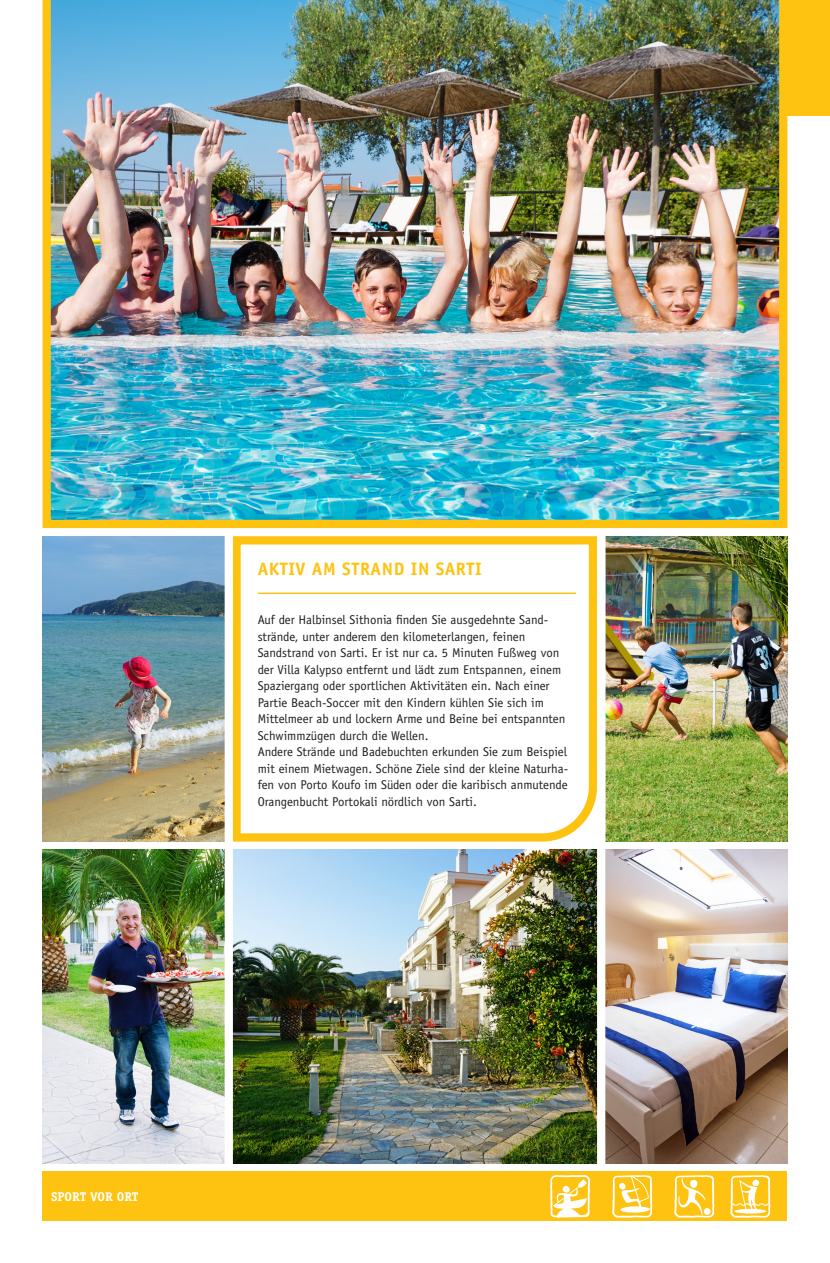
<style>
.page{position:relative;width:830px;height:1263px;background:#fff}
.page>*{position:absolute;margin:0;border:0;box-sizing:border-box;transform-origin:0 0}
.t1{font:700 18px "Officina Sans Std";letter-spacing:.03em;color:#fec210}
.Infokasten{font:12.75px/16.5px "Officina Sans Std";color:#231f20}
.Text{font:700 12.75px "Officina Serif Std";color:#fff}
</style>
<div class="page">
<div style="left:787px;top:0;width:42px;height:116px;background:#fec210"></div>
<img style="left:43px;top:850px;width:744px;height:313px">
<img style="left:43px;top:536px;width:181px;height:306px">
<img style="left:43px;top:0;width:744px;height:528px">
<img style="left:605px;top:536px;width:182px;height:306px">
<svg style="left:233px;top:536px;width:363px;height:306px"></svg>
<div style="left:596px;top:531px;width:9px;height:677px;background:#fff"></div>
<div style="left:224px;top:531px;width:9px;height:659px;background:#fff"></div>
<hr style="left:257px;top:593px;width:318px;height:1px;background:#fec210">
<div style="left:43px;top:1172px;width:744px;height:49px;background:#fec210"></div>
<svg style="left:674px;top:1175px;width:40px;height:43px"></svg>
<svg style="left:550px;top:1175px;width:40px;height:43px"></svg>
<svg style="left:730px;top:1175px;width:40px;height:43px"></svg>
<svg style="left:612px;top:1175px;width:40px;height:43px"></svg>
<p class="t1" style="left:257px;top:557px;width:225px">AKTIV AM STRAND IN SARTI</p>
<p class="Infokasten" style="left:257px;top:611px;width:309px">Auf der Halbinsel Sithonia finden Sie ausgedehnte Sand&shy;strände, unter anderem den kilometerlangen, feinen Sandstrand von Sarti. Er ist nur ca. 5 Minuten Fußweg von der Villa Kalypso entfernt und lädt zum Entspannen, einem Spaziergang oder sportlichen Aktivitäten ein. Nach einer Partie Beach-Soccer mit den Kindern kühlen Sie sich im Mittelmeer ab und lockern Arme und Beine bei entspannten Schwimmzügen durch die Wellen.</p>
<p class="Infokasten" style="left:257px;top:743px;width:312px;text-align:justify">Andere Strände und Badebuchten erkunden Sie zum Beispiel mit einem Mietwagen. Schöne Ziele sind der kleine Naturha&shy;fen von Porto Koufo im Süden oder die karibisch anmutende Orangenbucht Portokali nördlich von Sarti.</p>
<p class="Text" style="left:51px;top:1188px;width:89px">SPORT VOR ORT</p>
</div>
